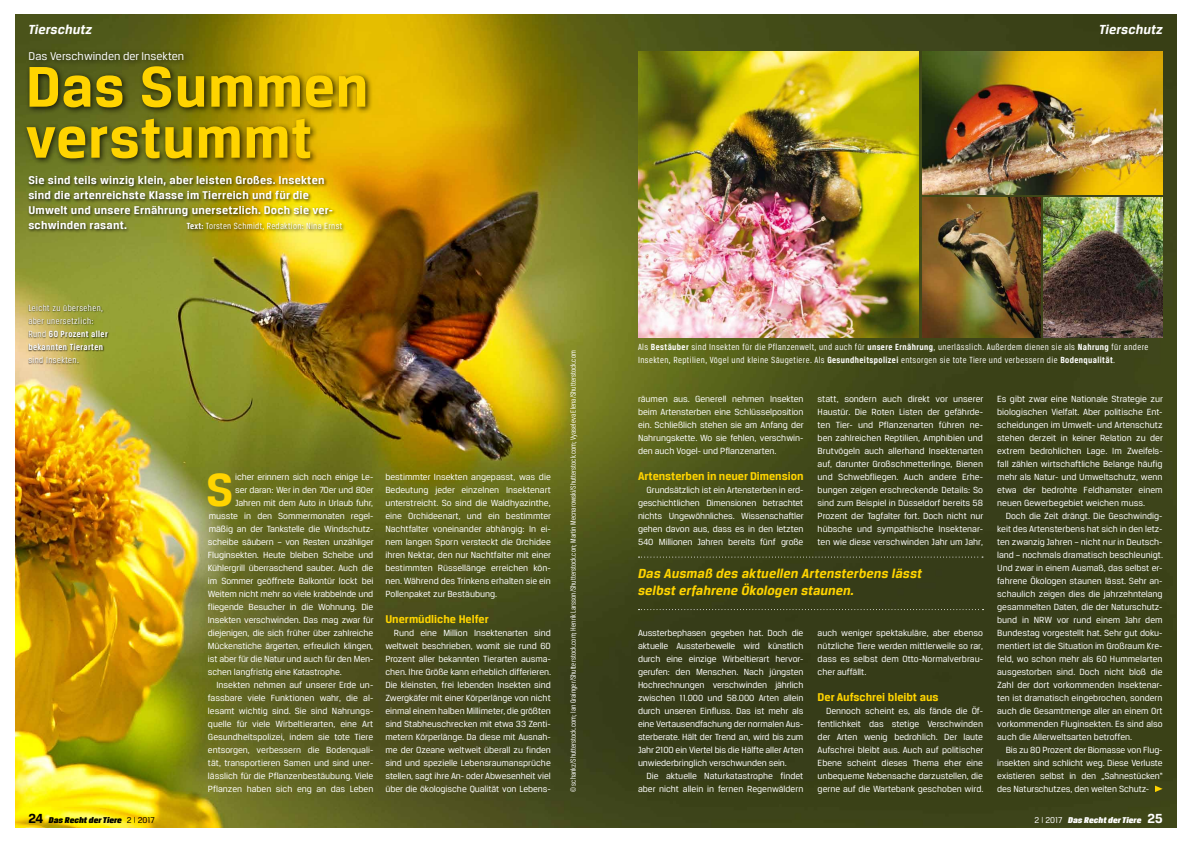
<style>
.page{position:relative;width:1191px;height:842px;background:#fff}
.page>*{position:absolute;margin:0;border:0;box-sizing:border-box;transform-origin:0 0}
.t1{font:700 61px/51px "Breuer Text";letter-spacing:.01em;color:#ffd400}
.t2{font:700 49.5px "Breuer Text";color:#ffd400}
.t3{font:italic 700 14px/17px "Breuer Text";letter-spacing:.01em;color:#ffd400}
.t4{font:italic 700 14px "Breuer Text";letter-spacing:.01em;color:#fff}
.t5{font:700 12px/15px "Breuer Text";letter-spacing:.02em;color:#fff}
.t6{font:700 12px "Breuer Text";color:#ffd400}
.t7{font:12px "Breuer Text";color:#fff}
.t8{font:9.5px/13px "Breuer Text";letter-spacing:-.01em;color:#fff;text-align:justify}
.t9{font:9.5px/13px "Breuer Condensed";letter-spacing:.04em;color:#fff;scale:1.05 1}
.t10{font:italic 9px "Breuer Headline";letter-spacing:.01em;color:#fff}
.t11{font:italic 9px "Breuer Headline";letter-spacing:.01em;color:#000}
.t12{font:8px "Breuer Condensed";color:#fff}
.s1{font-weight:700}
.s2{font-family:"Breuer Text";font-weight:700;font-style:normal;font-size:14px}
.s3{font-family:"Breuer Text";font-style:normal}
.s4{font-family:"Breuer Text";font-style:normal;font-size:7.3px}
</style>
<div class="page">
<img style="left:15px;top:14px;width:1161px;height:814px">
<div style="left:22px;top:47px;width:350px;height:119px;background:#000;opacity:.75"></div>
<div style="left:27px;top:174px;width:319px;height:60px;background:#000;opacity:.75"></div>
<div style="left:28px;top:304px;width:81px;height:61px;background:#000;opacity:.75"></div>
<svg style="left:638px;top:557px;width:345px;height:1px"></svg>
<svg style="left:638px;top:609px;width:345px;height:1px"></svg>
<svg style="left:1155px;top:785px;width:7px;height:7px"></svg>
<img style="left:638px;top:51px;width:280px;height:286px">
<img style="left:922px;top:51px;width:240px;height:143px">
<img style="left:922px;top:198px;width:118px;height:139px">
<img style="left:1043px;top:198px;width:119px;height:139px">
<h3 class="t4" style="left:28px;top:21px;width:65px">Tierschutz</h3>
<h3 class="t4" style="left:1099px;top:21px;width:65px">Tierschutz</h3>
<p class="t7" style="left:29px;top:49px;width:157px">Das Verschwinden der Insekten</p>
<h1 class="t1" style="left:26px;top:60px;width:344px">Das Summen verstummt</h1>
<p class="t5" style="left:28px;top:173px;width:306px">Sie sind teils winzig klein, aber leisten Großes. Insekten sind die artenreichste Klasse im Tierreich und für die Umwelt und unsere Ernährung unersetzlich. Doch sie ver&shy;schwinden rasant.</p>
<p class="t9" style="left:187px;top:220px;width:149px"><span class="s1">Text:</span> Torsten Schmidt, Redaktion: Nina Ernst</p>
<p class="t9" style="left:28px;top:301px;width:77px">Leicht zu übersehen, aber unersetzlich:<br>Rund <span class="s1">60 Prozent aller bekannten Tierarten</span></p>
<p class="t9" style="left:28px;top:353px;width:50px">sind Insekten.</p>
<p class="t11" style="left:28px;top:815px;width:128px"><span class="s2">24</span> Das Recht der Tiere <span class="s3">2</span> <span class="s4">|</span> <span class="s3">2017</span></p>
<h2 class="t2" style="left:206px;top:462px;width:29px">S</h2>
<p class="t8" style="left:235px;top:470px;width:140px">icher erinnern sich noch einige Le-</p>
<p class="t8" style="left:235px;top:483px;width:140px">ser daran: Wer in den 70er und 80er</p>
<p class="t8" style="left:235px;top:496px;width:140px">Jahren mit dem Auto in Urlaub fuhr,</p>
<p class="t8" style="left:209px;top:509px;width:166px">musste in den Sommermonaten regel-</p>
<p class="t8" style="left:209px;top:522px;width:166px">mäßig an der Tankstelle die Windschutz-</p>
<p class="t8" style="left:208px;top:535px;width:167px">scheibe säubern – von Resten unzähliger</p>
<p class="t8" style="left:208px;top:548px;width:167px">Fluginsekten. Heute bleiben Scheibe und</p>
<p class="t8" style="left:208px;top:561px;width:167px">Kühlergrill überraschend sauber. Auch die</p>
<p class="t8" style="left:208px;top:574px;width:167px">im Sommer geöffnete Balkontür lockt bei</p>
<p class="t8" style="left:208px;top:587px;width:167px">Weitem nicht mehr so viele krabbelnde und</p>
<p class="t8" style="left:208px;top:600px;width:167px">fliegende Besucher in die Wohnung. Die</p>
<p class="t8" style="left:208px;top:613px;width:167px">Insekten verschwinden. Das mag zwar für</p>
<p class="t8" style="left:208px;top:626px;width:167px">diejenigen, die sich früher über zahlreiche</p>
<p class="t8" style="left:208px;top:639px;width:167px">Mückenstiche ärgerten, erfreulich klingen,</p>
<p class="t8" style="left:208px;top:652px;width:167px">ist aber für die Natur und auch für den Men-</p>
<p class="t8" style="left:208px;top:665px;width:135px">schen langfristig eine Katastrophe.</p>
<p class="t8" style="left:216px;top:678px;width:158px">Insekten nehmen auf unserer Erde un-</p>
<p class="t8" style="left:208px;top:691px;width:167px">fassbare viele Funktionen wahr, die al-</p>
<p class="t8" style="left:208px;top:704px;width:167px">lesamt wichtig sind. Sie sind Nahrungs-</p>
<p class="t8" style="left:208px;top:717px;width:167px">quelle für viele Wirbeltierarten, eine Art</p>
<p class="t8" style="left:208px;top:730px;width:167px">Gesundheitspolizei, indem sie tote Tiere</p>
<p class="t8" style="left:208px;top:743px;width:167px">entsorgen, verbessern die Bodenquali-</p>
<p class="t8" style="left:208px;top:756px;width:167px">tät, transportieren Samen und sind uner-</p>
<p class="t8" style="left:208px;top:769px;width:167px">lässlich für die Pflanzenbestäubung. Viele</p>
<p class="t8" style="left:208px;top:782px;width:167px">Pflanzen haben sich eng an das Leben</p>
<p class="t8" style="left:385px;top:470px;width:167px">bestimmter Insekten angepasst, was die Bedeutung jeder einzelnen Insektenart unterstreicht. So sind die Waldhyazinthe, eine Orchideenart, und ein bestimmter Nachtfalter voneinander abhängig: In ei&shy;nem langen Sporn versteckt die Orchidee ihren Nektar, den nur Nachtfalter mit einer bestimmten Rüssellänge erreichen kön&shy;nen. Während des Trinkens erhalten sie ein Pollenpaket zur Bestäubung.</p>
<p class="t6" style="left:385px;top:612px;width:105px">Unermüdliche Helfer</p>
<p class="t8" style="left:385px;top:626px;width:167px;text-indent:9px">Rund eine Million Insektenarten sind weltweit beschrieben, womit sie rund 60<br>Prozent aller bekannten Tierarten ausma&shy;chen. Ihre Größe kann erheblich differieren.<br>Die kleinsten, frei lebenden Insekten sind Zwergkäfer mit einer Körperlänge von nicht einmal einem halben Millimeter, die größten sind Stabheuschrecken mit etwa 33 Zenti&shy;metern Körperlänge. Da diese mit Ausnah&shy;me der Ozeane weltweit überall zu finden sind und spezielle Lebensraumansprüche stellen, sagt ihre An- oder Abwesenheit viel über die ökologische Qualität von Lebens-</p>
<p class="t12" style="left:569px;top:792px;width:443px;rotate:-90deg">© schankz/Shutterstock.com; Ian Grainger/Shutterstock.com; Henrik Larsson/Shutterstock.con; Martin Mecnarowski/Shutterstock.com; Vyaseleva Elena/Shutterstock.com</p>
<p class="t9" style="left:638px;top:340px;width:487px">Als <span class="s1">Bestäuber</span> sind Insekten für die Pflanzenwelt, und auch für <span class="s1">unsere Ernährung</span>, unerlässlich. Außerdem dienen sie als <span class="s1">Nahrung</span> für andere<br>Insekten, Reptilien, Vögel und kleine Säugetiere. Als <span class="s1">Gesundheitspolizei</span> entsorgen sie tote Tiere und verbessern die <span class="s1">Bodenqualität</span>.</p>
<p class="t8" style="left:638px;top:392px;width:167px">räumen aus. Generell nehmen Insekten beim Artensterben eine Schlüsselposition ein. Schließlich stehen sie am Anfang der Nahrungskette. Wo sie fehlen, verschwin&shy;den auch Vogel- und Pflanzenarten.</p>
<p class="t6" style="left:638px;top:469px;width:167px">Artensterben in neuer Dimension</p>
<p class="t8" style="left:638px;top:483px;width:167px;text-indent:9px">Grundsätzlich ist ein Artensterben in erd&shy;geschichtlichen Dimensionen betrachtet nichts Ungewöhnliches. Wissenschaftler gehen davon aus, dass es in den letzten 540 Millionen Jahren bereits fünf große</p>
<p class="t8" style="left:817px;top:392px;width:167px">statt, sondern auch direkt vor unserer Haustür. Die Roten Listen der gefährde&shy;ten Tier- und Pflanzenarten führen ne&shy;ben zahlreichen Reptilien, Amphibien und Brutvögeln auch allerhand Insektenarten auf, darunter Großschmetterlinge, Bienen und Schwebfliegen. Auch andere Erhe&shy;bungen zeigen erschreckende Details: So sind zum Beispiel in Düsseldorf bereits 58<br>Prozent der Tagfalter fort. Doch nicht nur hübsche und sympathische Insektenar&shy;ten wie diese verschwinden Jahr um Jahr,</p>
<h3 class="t3" style="left:638px;top:565px;width:285px">Das Ausmaß des aktuellen Artensterbens lässt selbst erfahrene Ökologen staunen.</h3>
<p class="t8" style="left:638px;top:626px;width:167px">Aussterbephasen gegeben hat. Doch die aktuelle Aussterbewelle wird künstlich durch eine einzige Wirbeltierart hervor&shy;gerufen: den Menschen. Nach jüngsten Hochrechnungen verschwinden jährlich zwischen 11.000 und 58.000 Arten allein durch unseren Einfluss. Das ist mehr als eine Vertausendfachung der normalen Aus&shy;sterberate. Hält der Trend an, wird bis zum Jahr 2100 ein Viertel bis die Hälfte aller Arten unwiederbringlich verschwunden sein.</p>
<p class="t8" style="left:638px;top:769px;width:167px;text-align:right">Die aktuelle Naturkatastrophe findet aber nicht allein in fernen Regenwäldern</p>
<p class="t8" style="left:817px;top:626px;width:167px">auch weniger spektakuläre, aber ebenso nützliche Tiere werden mittlerweile so rar, dass es selbst dem Otto-Normalverbrau&shy;cher auffällt.</p>
<p class="t6" style="left:817px;top:690px;width:122px">Der Aufschrei bleibt aus</p>
<p class="t8" style="left:817px;top:704px;width:167px;text-indent:9px">Dennoch scheint es, als fände die Öf&shy;fentlichkeit das stetige Verschwinden der Arten wenig bedrohlich. Der laute Aufschrei bleibt aus. Auch auf politischer Ebene scheint dieses Thema eher eine unbequeme Nebensache darzustellen, die gerne auf die Wartebank geschoben wird.</p>
<p class="t8" style="left:997px;top:392px;width:167px">Es gibt zwar eine Nationale Strategie zur biologischen Vielfalt. Aber politische Ent&shy;scheidungen im Umwelt- und Artenschutz stehen derzeit in keiner Relation zu der extrem bedrohlichen Lage. Im Zweifels&shy;fall zählen wirtschaftliche Belange häufig mehr als Natur- und Umweltschutz, wenn etwa der bedrohte Feldhamster einem neuen Gewerbegebiet weichen muss.</p>
<p class="t8" style="left:997px;top:509px;width:167px;text-indent:9px">Doch die Zeit drängt. Die Geschwindig&shy;keit des Artensterbens hat sich in den letz&shy;ten zwanzig Jahren – nicht nur in Deutsch&shy;land – nochmals dramatisch beschleunigt.<br>Und zwar in einem Ausmaß, das selbst er&shy;fahrene Ökologen staunen lässt. Sehr an&shy;schaulich zeigen dies die jahrzehntelang gesammelten Daten, die der Naturschutz&shy;bund in NRW vor rund einem Jahr dem Bundestag vorgestellt hat. Sehr gut doku&shy;mentiert ist die Situation im Großraum Kre&shy;feld, wo schon mehr als 60 Hummelarten ausgestorben sind. Doch nicht bloß die Zahl der dort vorkommenden Insektenar&shy;ten ist dramatisch eingebrochen, sondern auch die Gesamtmenge aller an einem Ort vorkommenden Fluginsekten. Es sind also auch die Allerweltsarten betroffen.</p>
<p class="t8" style="left:997px;top:743px;width:167px;text-indent:9px">Bis zu 80 Prozent der Biomasse von Flug&shy;insekten sind schlicht weg. Diese Verluste existieren selbst in den „Sahnestücken“ des Naturschutzes, den weiten Schutz-</p>
<p class="t10" style="left:1034px;top:815px;width:130px"><span class="s3">2</span> <span class="s4">|</span> <span class="s3">2017</span> Das Recht der Tiere <span class="s2">25</span></p>
</div>
